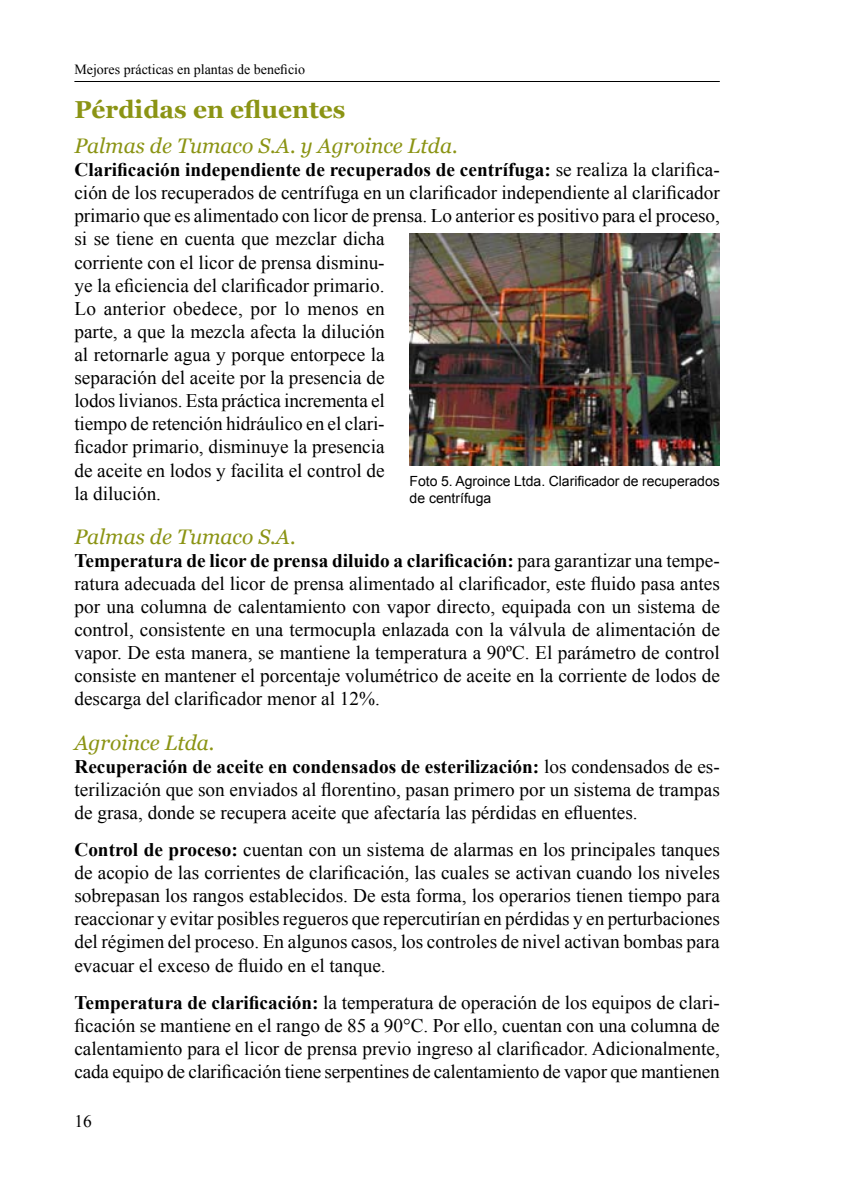
<style>
.page{position:relative;width:844px;height:1191px;background:#fff}
.page>*{position:absolute;margin:0;border:0;box-sizing:border-box;transform-origin:0 0}
.t1{font:700 24.5px "Georgia";color:#8b9414}
.t2{font:italic 21px "Georgia";color:#8b9414}
.t3{font:19.25px/23.1px "Times New Roman";color:#000;text-align:justify}
.t4{font:17.5px "Times New Roman";color:#000}
.t5{font:14px/16.8px "Arial";color:#000}
.t6{font:14px "Times New Roman";color:#000}
.s1{font-weight:700}
</style>
<div class="page">
<hr style="left:74px;top:81px;width:645px;height:1px;background:#000">
<img style="left:409px;top:233px;width:310px;height:233px">
<p class="t6" style="left:74px;top:60px;width:232px">Mejores prácticas en plantas de beneficio</p>
<p class="t1" style="left:74px;top:95px;width:272px">Pérdidas en efluentes</p>
<p class="t2" style="left:74px;top:134px;width:384px">Palmas de Tumaco S.A. y Agroince Ltda.</p>
<p class="t3" style="left:74px;top:158px;width:647px;text-align:left"><span class="s1">Clarificación independiente de recuperados de centrífuga:</span> se realiza la clarifica&shy;ción de los recuperados de centrífuga en un clarificador independiente al clarificador primario que es alimentado con licor de prensa. Lo anterior es positivo para el proceso, si se tiene en cuenta que mezclar dicha<br>corriente con el licor de prensa disminu-<br>ye la eficiencia del clarificador primario.<br>Lo anterior obedece, por lo menos en<br>parte, a que la mezcla afecta la dilución<br>al retornarle agua y porque entorpece la<br>separación del aceite por la presencia de<br>lodos livianos. Esta práctica incrementa el<br>tiempo de retención hidráulico en el clari-<br>ficador primario, disminuye la presencia<br>de aceite en lodos y facilita el control de<br>la dilución.</p>
<p class="t2" style="left:74px;top:524px;width:223px">Palmas de Tumaco S.A.</p>
<p class="t3" style="left:74px;top:548px;width:646px"><span class="s1">Temperatura de licor de prensa diluido a clarificación:</span> para garantizar una tempe&shy;ratura adecuada del licor de prensa alimentado al clarificador, este fluido pasa antes por una columna de calentamiento con vapor directo, equipada con un sistema de control, consistente en una termocupla enlazada con la válvula de alimentación de vapor. De esta manera, se mantiene la temperatura a 90ºC. El parámetro de control consiste en mantener el porcentaje volumétrico de aceite en la corriente de lodos de descarga del clarificador menor al 12%.</p>
<p class="t2" style="left:74px;top:730px;width:141px">Agroince Ltda.</p>
<p class="t3" style="left:74px;top:754px;width:646px"><span class="s1">Recuperación de aceite en condensados de esterilización:</span> los condensados de es&shy;terilización que son enviados al florentino, pasan primero por un sistema de trampas de grasa, donde se recupera aceite que afectaría las pérdidas en efluentes.</p>
<p class="t3" style="left:74px;top:837px;width:646px"><span class="s1">Control de proceso:</span> cuentan con un sistema de alarmas en los principales tanques de acopio de las corrientes de clarificación, las cuales se activan cuando los niveles sobrepasan los rangos establecidos. De esta forma, los operarios tienen tiempo para reaccionar y evitar posibles regueros que repercutirían en pérdidas y en perturbaciones del régimen del proceso. En algunos casos, los controles de nivel activan bombas para evacuar el exceso de fluido en el tanque.</p>
<p class="t3" style="left:74px;top:990px;width:646px"><span class="s1">Temperatura de clarificación:</span> la temperatura de operación de los equipos de clari&shy;ficación se mantiene en el rango de 85 a 90°C. Por ello, cuentan con una columna de calentamiento para el licor de prensa previo ingreso al clarificador. Adicionalmente, cada equipo de clarificación tiene serpentines de calentamiento de vapor que mantienen</p>
<p class="t5" style="left:409px;top:473px;width:312px">Foto 5. Agroince Ltda. Clarificador de recuperados de centrífuga</p>
<p class="t4" style="left:74px;top:1109px;width:19px">16</p>
</div>
